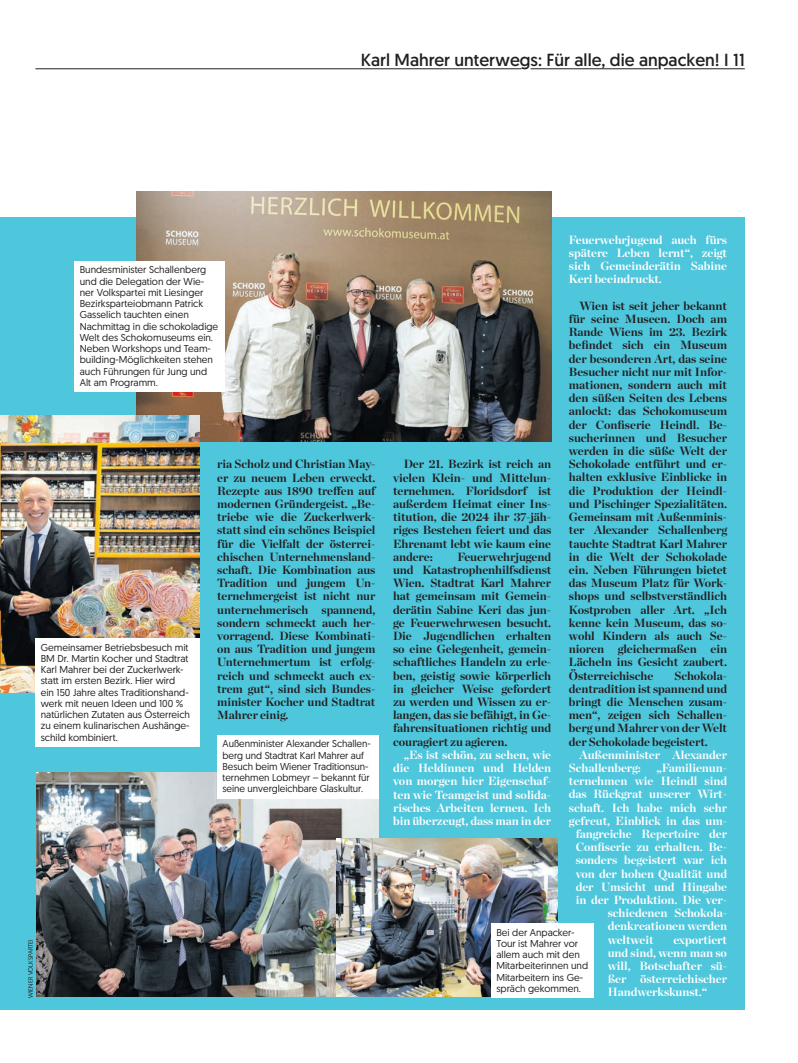
<style>
.page{position:relative;width:798px;height:1063px;background:#fff}
.page>*{position:absolute;margin:0;border:0;box-sizing:border-box;transform-origin:0 0}
.t1{font:17.5px "Geomanist";color:#231f20}
.t2{font:700 11.88px/13.2px "Chronicle Display";letter-spacing:-.005em;color:#231f20;text-align:justify}
.t3{font:700 11.88px/13.2px "Chronicle Display";letter-spacing:-.005em;color:#fff;text-align:justify}
.t4{font:10px/11.2px "Geomanist";color:#231f20}
.t5{font:6.25px "Geomanist";color:#231f20}
</style>
<div class="page">
<div style="left:0;top:217px;width:744px;height:793px;background:#4ec6dc"></div>
<hr style="left:35px;top:68px;width:484px;height:1px;background:#231f20">
<hr style="left:530px;top:68px;width:127px;height:1px;background:#231f20">
<hr style="left:668px;top:68px;width:76px;height:1px;background:#231f20">
<img style="left:36px;top:772px;width:342px;height:225px">
<div style="left:217px;top:735px;width:161px;height:64px;background:#fff"></div>
<img style="left:137px;top:191px;width:414px;height:251px">
<div style="left:74px;top:261px;width:151px;height:131px;background:#fff"></div>
<img style="left:0;top:416px;width:199px;height:277px">
<div style="left:35px;top:639px;width:164px;height:108px;background:#fff"></div>
<img style="left:337px;top:838px;width:220px;height:159px">
<div style="left:491px;top:924px;width:102px;height:74px;background:#fff"></div>
<h1 class="t1" style="left:360px;top:49px;width:385px">Karl Mahrer unterwegs: Für alle, die anpacken! I 11</h1>
<p class="t3" style="left:568px;top:232px;width:159px">Feuerwehrjugend auch fürs spätere Leben lernt“, zeigt sich Gemeinderätin Sabine Keri beeindruckt.</p>
<p class="t2" style="left:568px;top:298px;width:159px;text-indent:11px">Wien ist seit jeher bekannt für seine Museen. Doch am Rande Wiens im 23. Bezirk befindet sich ein Museum der besonderen Art, das seine Besucher nicht nur mit Infor&shy;mationen, sondern auch mit den süßen Seiten des Lebens anlockt: das Schokomuseum der Confiserie Heindl. Be&shy;sucherinnen und Besucher werden in die süße Welt der Schokolade entführt und er&shy;halten exklusive Einblicke in die Produktion der Heindl&shy;und Pischinger Spezialitäten.<br>Gemeinsam mit Außenminis&shy;ter Alexander Schallenberg tauchte Stadtrat Karl Mahrer in die Welt der Schokolade ein. Neben Führungen bietet das Museum Platz für Work&shy;shops und selbstverständlich Kostproben aller Art. „Ich kenne kein Museum, das so&shy;wohl Kindern als auch Se&shy;nioren gleichermaßen ein Lächeln ins Gesicht zaubert.<br>Österreichische</p>
<p class="t4" style="left:80px;top:264px;width:140px">Bundesminister Schallenberg und die Delegation der Wie&shy;ner Volkspartei mit Liesinger<br>Bezirksparteiobmann Patrick<br>Gasselich tauchten einen<br>Nachmittag in die schokoladige<br>Welt des Schokomuseums ein.<br>Neben Workshops und Team&shy;building-Möglichkeiten stehen auch Führungen für Jung und<br>Alt am Programm.</p>
<p class="t2" style="left:217px;top:457px;width:159px">ria Scholz und Christian May&shy;er zu neuem Leben erweckt.<br>Rezepte aus 1890 treffen auf modernen Gründergeist. „Be&shy;triebe wie die Zuckerlwerk&shy;statt sind ein schönes Beispiel für die Vielfalt der österrei&shy;chischen Unternehmensland&shy;schaft. Die Kombination aus Tradition und jungem Un&shy;ternehmergeist ist nicht nur unternehmerisch spannend, sondern schmeckt auch her&shy;vorragend. Diese Kombinati&shy;on aus Tradition und jungem Unternehmertum ist erfolg&shy;reich und schmeckt auch ex&shy;trem gut“, sind sich Bundes&shy;minister Kocher und Stadtrat Mahrer einig.</p>
<p class="t2" style="left:393px;top:457px;width:159px;text-indent:11px">Der 21. Bezirk ist reich an vielen Klein- und Mittelun&shy;ternehmen. Floridsdorf ist außerdem Heimat einer Ins&shy;titution, die 2024 ihr 37-jäh&shy;riges Bestehen feiert und das Ehrenamt lebt wie kaum eine andere:</p>
<p class="t2" style="left:393px;top:549px;width:159px;text-indent:64px">Feuerwehrjugend und Katastrophenhilfsdienst Wien. Stadtrat Karl Mahrer hat gemeinsam mit Gemein&shy;derätin Sabine Keri das jun&shy;ge Feuerwehrwesen besucht.<br>Die Jugendlichen erhalten so eine Gelegenheit, gemein&shy;schaftliches Handeln zu erle&shy;ben, geistig sowie körperlich in gleicher Weise gefordert zu werden und Wissen zu er&shy;langen, das sie befähigt, in Ge&shy;fahrensituationen richtig und couragiert zu agieren.</p>
<p class="t3" style="left:393px;top:747px;width:159px;text-indent:11px">„Es ist schön, zu sehen, wie die Heldinnen und Helden von morgen hier Eigenschaf&shy;ten wie Teamgeist und solida&shy;risches Arbeiten lernen. Ich bin überzeugt, dass man in der</p>
<p class="t4" style="left:41px;top:641px;width:151px">Gemeinsamer Betriebsbesuch mit<br>BM Dr. Martin Kocher und Stadtrat<br>Karl Mahrer bei der Zuckerlwerk&shy;statt im ersten Bezirk. Hier wird ein 150 Jahre altes Traditionshand&shy;werk mit neuen Ideen und 100 % natürlichen Zutaten aus Österreich zu einem kulinarischen Aushänge&shy;schild kombiniert.</p>
<p class="t2" style="left:568px;top:668px;width:159px;text-indent:105px">Schokola&shy;dentradition ist spannend und bringt die Menschen zusam&shy;men“, zeigen sich Schallen&shy;berg und Mahrer von der Welt der Schokolade begeistert.</p>
<p class="t3" style="left:568px;top:747px;width:159px;text-indent:11px">Außenminister Alexander<br>Schallenberg:</p>
<p class="t4" style="left:222px;top:738px;width:150px">Außenminister Alexander Schallen&shy;berg und Stadtrat Karl Mahrer auf Besuch beim Wiener Traditionsun&shy;ternehmen Lobmeyr – bekannt für seine unvergleichbare Glaskultur.</p>
<p class="t3" style="left:656px;top:760px;width:72px">„Familienun-</p>
<p class="t3" style="left:568px;top:774px;width:159px">ternehmen wie Heindl sind</p>
<p class="t3" style="left:568px;top:787px;width:159px">das Rückgrat unserer Wirt-</p>
<p class="t3" style="left:568px;top:800px;width:159px">schaft. Ich habe mich sehr</p>
<p class="t3" style="left:568px;top:813px;width:159px">gefreut, Einblick in das um-</p>
<p class="t3" style="left:575px;top:826px;width:153px">fangreiche Repertoire der</p>
<p class="t3" style="left:575px;top:840px;width:153px">Confiserie zu erhalten. Be-</p>
<p class="t3" style="left:575px;top:853px;width:153px">sonders begeistert war ich</p>
<p class="t3" style="left:575px;top:866px;width:153px">von der hohen Qualität und</p>
<p class="t3" style="left:575px;top:879px;width:153px">der Umsicht und Hingabe</p>
<p class="t3" style="left:575px;top:892px;width:153px">in der Produktion. Die ver-</p>
<p class="t3" style="left:607px;top:906px;width:121px">schiedenen Schokola-</p>
<p class="t3" style="left:607px;top:919px;width:121px">denkreationen werden</p>
<p class="t3" style="left:607px;top:932px;width:47px">weltweit</p>
<p class="t4" style="left:496px;top:926px;width:93px">Bei der Anpacker-<br>Tour ist Mahrer vor allem auch mit den<br>Mitarbeiterinnen und<br>Mitarbeitern ins Ge&shy;spräch gekommen.</p>
<p class="t3" style="left:607px;top:932px;width:121px;text-indent:66px">exportiert und sind, wenn man so will, Botschafter sü&shy;ßer österreichischer Handwerkskunst.“</p>
<p class="t5" style="left:27px;top:998px;width:60px;rotate:-90deg">WIENER VOLKSPARTEI</p>
</div>
